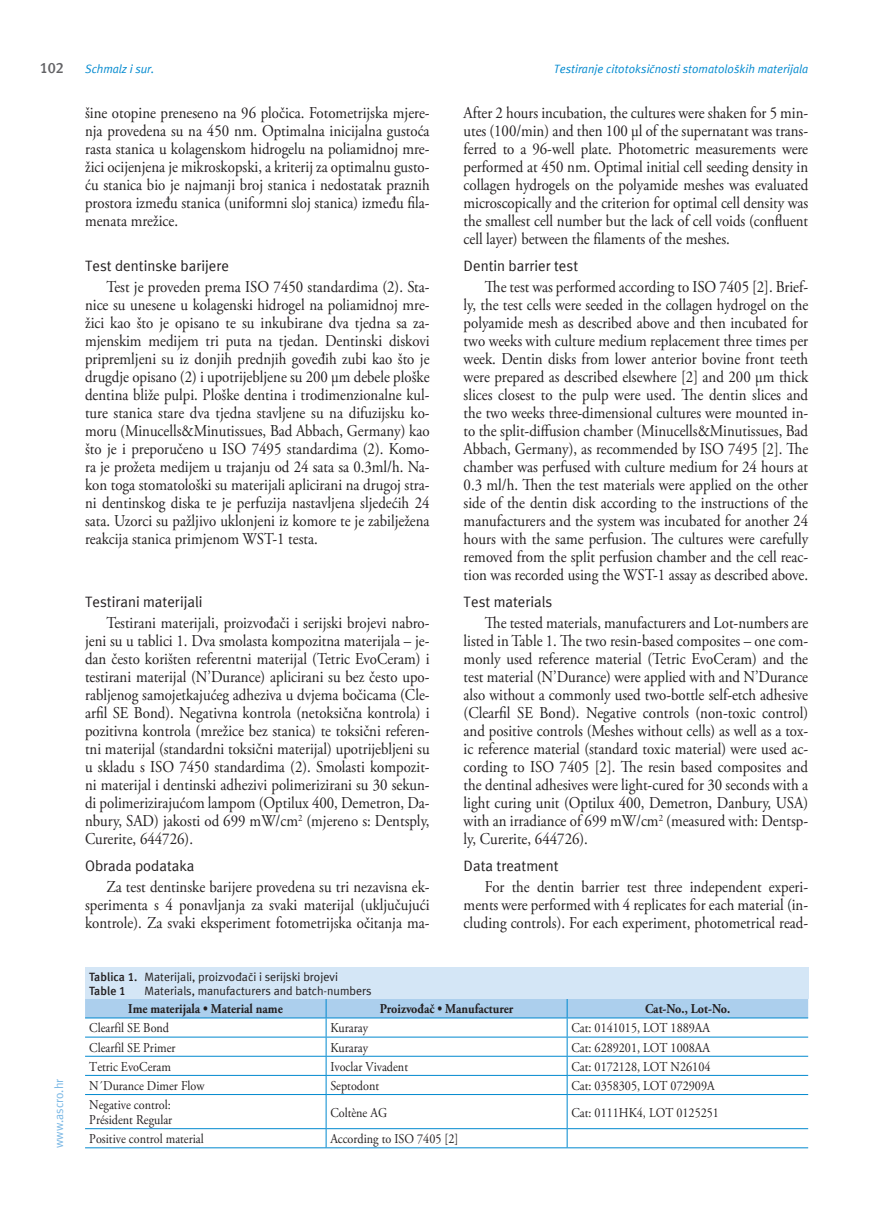
<style>
.page{position:relative;width:872px;height:1212px;background:#fff}
.page>*{position:absolute;margin:0;border:0;box-sizing:border-box;transform-origin:0 0}
.t1{font:16.5px/18px "Adobe Garamond Pro";color:#231f20;text-align:justify;scale:.9 1}
.t2{font:15px "Meta ASC";color:#231f20}
.t3{font:700 15px "Meta ASC";color:#636366}
.t4{font:13.5px/15px "Adobe Garamond Pro";color:#231f20;scale:.9 1}
.t5{font:700 13.5px "Adobe Garamond Pro";color:#231f20;scale:.9 1}
.t6{font:12px/13.5px "Meta ASC";color:#231f20}
.t7{font:italic 12px "Meta ASC";color:#0089cf}
.t8{font:12px "Meta ASC";color:#77b6e4}
.s1{font-weight:700}
</style>
<div class="page">
<svg style="left:85px;top:999px;width:723px;height:95px"></svg>
<hr style="left:85px;top:1094px;width:241px;height:1px;background:#0089cf">
<hr style="left:326px;top:1094px;width:241px;height:1px;background:#0089cf">
<hr style="left:326px;top:1095px;width:1px;height:33px;background:#0089cf">
<hr style="left:567px;top:1094px;width:241px;height:1px;background:#0089cf">
<hr style="left:567px;top:1095px;width:1px;height:33px;background:#0089cf">
<hr style="left:85px;top:1128px;width:241px;height:1px;background:#0089cf">
<hr style="left:326px;top:1128px;width:241px;height:1px;background:#0089cf">
<svg style="left:326px;top:1129px;width:1px;height:18px"></svg>
<hr style="left:567px;top:1128px;width:241px;height:1px;background:#0089cf">
<svg style="left:567px;top:1129px;width:1px;height:18px"></svg>
<hr style="left:85px;top:1147px;width:241px;height:1px;background:#0089cf">
<hr style="left:326px;top:1147px;width:241px;height:1px;background:#0089cf">
<hr style="left:567px;top:1147px;width:241px;height:1px;background:#0089cf">
<div style="left:85px;top:967px;width:723px;height:32px;background:#d4e6f6"></div>
<p class="t3" style="left:40px;top:59px;width:26px">102</p>
<p class="t7" style="left:554px;top:62px;width:256px">Testiranje citotoksičnosti stomatoloških materijala</p>
<p class="t7" style="left:85px;top:62px;width:71px">Schmalz i sur.</p>
<p class="t8" style="left:52px;top:1148px;width:71px;rotate:-90deg">www.ascro.hr</p>
<p class="t1" style="left:85px;top:105px;width:384px">šine otopine preneseno na 96 pločica. Fotometrijska mjere&shy;nja provedena su na 450 nm. Optimalna inicijalna gustoća rasta stanica u kolagenskom hidrogelu na poliamidnoj mre&shy;žici ocijenjena je mikroskopski, a kriterij za optimalnu gusto&shy;ću stanica bio je najmanji broj stanica i nedostatak praznih prostora između stanica (uniformni sloj stanica) između fila&shy;menata mrežice.</p>
<p class="t2" style="left:85px;top:257px;width:145px">Test dentinske barijere</p>
<p class="t1" style="left:85px;top:279px;width:384px;text-indent:21px">Test je proveden prema ISO 7450 standardima (2). Sta&shy;nice su unesene u kolagenski hidrogel na poliamidnoj mre&shy;žici kao što je opisano te su inkubirane dva tjedna sa za&shy;mjenskim medijem tri puta na tjedan. Dentinski diskovi pripremljeni su iz donjih prednjih goveđih zubi kao što je drugdje opisano (2) i upotrijebljene su 200 µm debele ploške dentina bliže pulpi. Ploške dentina i trodimenzionalne kul&shy;ture stanica stare dva tjedna stavljene su na difuzijsku ko&shy;moru (Minucells&amp;Minutissues, Bad Abbach, Germany) kao što je i preporučeno u ISO 7495 standardima (2). Komo&shy;ra je prožeta medijem u trajanju od 24 sata sa 0.3ml/h. Na&shy;kon toga stomatološki su materijali aplicirani na drugoj stra&shy;ni dentinskog diska te je perfuzija nastavljena sljedećih 24 sata. Uzorci su pažljivo uklonjeni iz komore te je zabilježena reakcija stanica primjenom WST-1 testa.</p>
<p class="t2" style="left:85px;top:593px;width:119px">Testirani materijali</p>
<p class="t1" style="left:85px;top:615px;width:384px;text-indent:21px">Testirani materijali, proizvođači i serijski brojevi nabro&shy;jeni su u tablici 1. Dva smolasta kompozitna materijala – je&shy;dan često korišten referentni materijal (Tetric EvoCeram) i testirani materijal (N’Durance) aplicirani su bez često upo&shy;rabljenog samojetkajućeg adheziva u dvjema bočicama (Cle&shy;arfil SE Bond). Negativna kontrola (netoksična kontrola) i pozitivna kontrola (mrežice bez stanica) te toksični referen&shy;tni materijal (standardni toksični materijal) upotrijebljeni su u skladu s ISO 7450 standardima (2). Smolasti kompozit&shy;ni materijal i dentinski adhezivi polimerizirani su 30 sekun&shy;di polimerizirajućom lampom (Optilux 400, Demetron, Da&shy;nbury, SAD) jakosti od 699 mW/cm<sup>2</sup> (mjereno s: Dentsply, Curerite, 644726).</p>
<p class="t2" style="left:85px;top:857px;width:111px">Obrada podataka</p>
<p class="t1" style="left:85px;top:879px;width:384px;text-indent:21px">Za test dentinske barijere provedena su tri nezavisna ek&shy;sperimenta s 4 ponavljanja za svaki materijal (uključujući kontrole). Za svaki eksperiment fotometrijska očitanja ma-</p>
<p class="t6" style="left:89px;top:970px;width:250px"><span class="s1">Tablica 1.</span> Materijali, proizvođači i serijski brojevi<br><span class="s1">Table 1</span></p>
<p class="t6" style="left:145px;top:983px;width:228px">Materials, manufacturers and batch-numbers</p>
<p class="t1" style="left:463px;top:105px;width:384px">After 2 hours incubation, the cultures were shaken for 5 min&shy;utes (100/min) and then 100 µl of the supernatant was trans&shy;ferred to a 96-well plate. Photometric measurements were performed at 450 nm. Optimal initial cell seeding density in collagen hydrogels on the polyamide meshes was evaluated microscopically and the criterion for optimal cell density was the smallest cell number but the lack of cell voids (confluent cell layer) between the filaments of the meshes.</p>
<p class="t2" style="left:463px;top:257px;width:116px">Dentin barrier test</p>
<p class="t1" style="left:463px;top:279px;width:384px;text-indent:21px">The test was performed according to ISO 7405 [2]. Brief&shy;ly, the test cells were seeded in the collagen hydrogel on the polyamide mesh as described above and then incubated for two weeks with culture medium replacement three times per week. Dentin disks from lower anterior bovine front teeth were prepared as described elsewhere [2] and 200 µm thick slices closest to the pulp were used. The dentin slices and the two weeks three-dimensional cultures were mounted in&shy;to the split-diffusion chamber (Minucells&amp;Minutissues, Bad Abbach, Germany), as recommended by ISO 7495 [2]. The chamber was perfused with culture medium for 24 hours at 0.3 ml/h. Then the test materials were applied on the other side of the dentin disk according to the instructions of the manufacturers and the system was incubated for another 24 hours with the same perfusion. The cultures were carefully removed from the split perfusion chamber and the cell reac&shy;tion was recorded using the WST-1 assay as described above.</p>
<p class="t2" style="left:463px;top:593px;width:90px">Test materials</p>
<p class="t1" style="left:463px;top:615px;width:384px;text-indent:21px">The tested materials, manufacturers and Lot-numbers are listed in Table 1. The two resin-based composites – one com&shy;monly used reference material (Tetric EvoCeram) and the test material (N’Durance) were applied with and N’Durance also without a commonly used two-bottle self-etch adhesive (Clearfil SE Bond). Negative controls (non-toxic control) and positive controls (Meshes without cells) as well as a tox&shy;ic reference material (standard toxic material) were used ac&shy;cording to ISO 7405 [2]. The resin based composites and the dentinal adhesives were light-cured for 30 seconds with a light curing unit (Optilux 400, Demetron, Danbury, USA) with an irradiance of 699 mW/cm<sup>2</sup> (measured with: Dentsp&shy;ly, Curerite, 644726).</p>
<p class="t2" style="left:463px;top:857px;width:96px">Data treatment</p>
<p class="t1" style="left:463px;top:879px;width:384px;text-indent:21px">For the dentin barrier test three independent experi&shy;ments were performed with 4 replicates for each material (in&shy;cluding controls). For each experiment, photometrical read-</p>
<p class="t5" style="left:128px;top:1001px;width:173px">Ime materijala • Material name</p>
<p class="t5" style="left:380px;top:1001px;width:150px">Proizvođač • Manufacturer</p>
<p class="t5" style="left:645px;top:1001px;width:96px">Cat-No., Lot-No.</p>
<p class="t4" style="left:89px;top:1021px;width:90px">Clearfil SE Bond</p>
<p class="t4" style="left:330px;top:1021px;width:43px">Kuraray</p>
<p class="t4" style="left:571px;top:1021px;width:156px">Cat: 0141015, LOT 1889AA</p>
<p class="t4" style="left:89px;top:1040px;width:97px">Clearfil SE Primer</p>
<p class="t4" style="left:330px;top:1040px;width:43px">Kuraray</p>
<p class="t4" style="left:571px;top:1040px;width:156px">Cat: 6289201, LOT 1008AA</p>
<p class="t4" style="left:89px;top:1059px;width:92px">Tetric EvoCeram</p>
<p class="t4" style="left:330px;top:1059px;width:88px">Ivoclar Vivadent</p>
<p class="t4" style="left:571px;top:1059px;width:156px">Cat: 0172128, LOT N26104</p>
<p class="t4" style="left:89px;top:1078px;width:129px">N´Durance Dimer Flow</p>
<p class="t4" style="left:330px;top:1078px;width:56px">Septodont</p>
<p class="t4" style="left:571px;top:1078px;width:161px">Cat: 0358305, LOT 072909A</p>
<p class="t4" style="left:89px;top:1098px;width:94px">Negative control:<br>Président Regular</p>
<p class="t4" style="left:330px;top:1105px;width:65px">Coltène AG</p>
<p class="t4" style="left:571px;top:1105px;width:165px">Cat: 0111HK4, LOT 0125251</p>
<p class="t4" style="left:89px;top:1132px;width:129px">Positive control material</p>
<p class="t4" style="left:330px;top:1132px;width:144px">According to ISO 7405 [2]</p>
</div>
